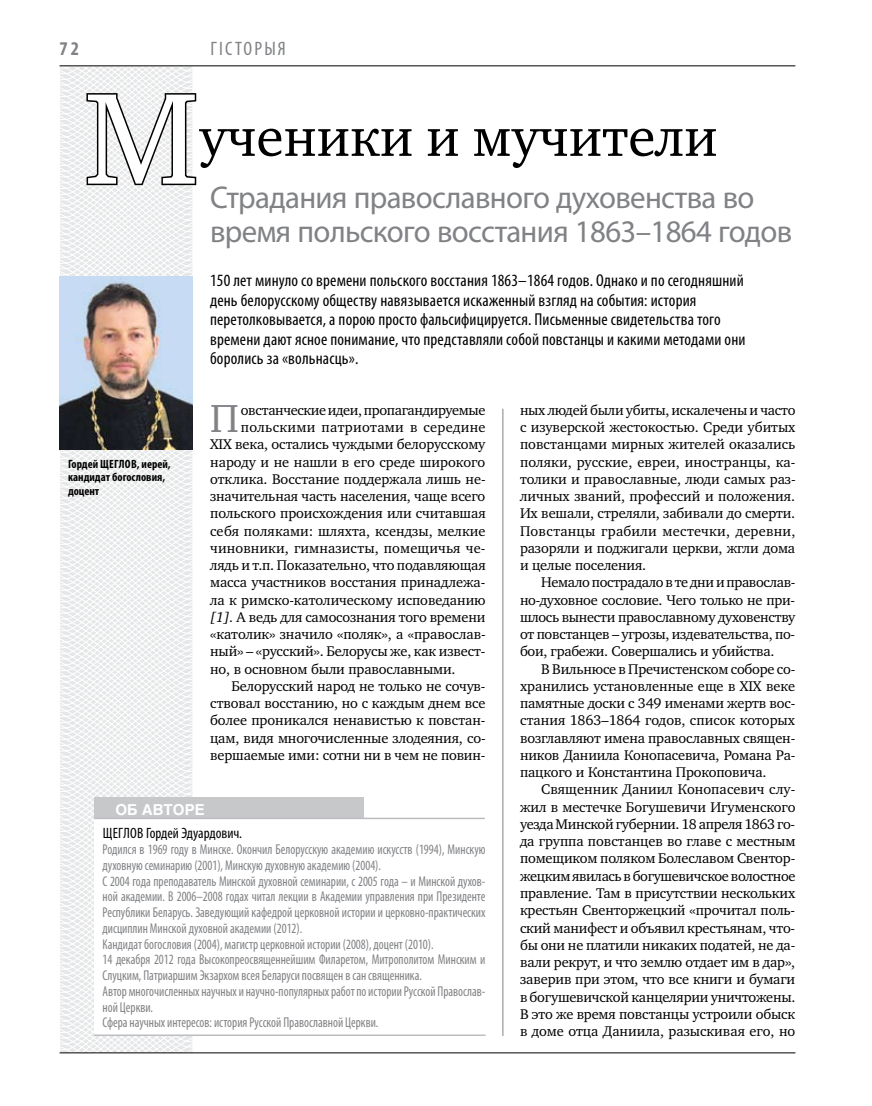
<style>
.page{position:relative;width:872px;height:1106px;background:#fff}
.page>*{position:absolute;margin:0;border:0;box-sizing:border-box;transform-origin:0 0}
.t1{font:132.6px "Charter C";color:#fff}
.t2{font:55.5px "Charter C";color:#000}
.t3{font:40.05px "Charter C";color:#808285}
.t4{font:31.5px/34.5px "Myriad Pro";letter-spacing:-.02em;color:#808285}
.t5{font:condensed 19.5px "Myriad Pro";color:#808285}
.t6{font:700 condensed 19.5px "Myriad Pro";color:#808285}
.t7{font:condensed 17.25px/19.5px "Myriad Pro";letter-spacing:.01em;color:#000}
.t8{font:condensed 15px "Myriad Pro";letter-spacing:-.005em;color:#000}
.t9{font:700 15px "Helios";color:#fff}
.t10{font:14.4px/17.2px "Charter C";letter-spacing:-.01em;color:#000;text-align:justify}
.t11{font:14.4px "Charter C";letter-spacing:.01em;color:#000}
.t12{font:14.4px "Charter C";letter-spacing:.02em;color:#000}
.t13{font:condensed 14.25px/15.8px "Myriad Pro";color:#808285;scale:.9 1}
.t14{font:700 condensed 12px/13.5px "Myriad Pro";color:#000}
.s1{font-style:italic}
</style>
<div class="page">
<svg style="left:59px;top:65px;width:192px;height:989px"></svg>
<hr style="left:60px;top:1052px;width:735px;height:1px;background:#000">
<hr style="left:60px;top:65px;width:735px;height:1px;background:#000">
<hr style="left:502px;top:409px;width:1px;height:627px;background:#808285">
<svg style="left:85px;top:84px;width:113px;height:103px"></svg>
<img style="left:60px;top:277px;width:133px;height:172px">
<div style="left:94px;top:797px;width:270px;height:23px;background:#c6c8ca"></div>
<div style="left:94px;top:818px;width:391px;height:218px;background:#fff"></div>
<hr style="left:94px;top:817px;width:391px;height:2px;background:#bcbdc0">
<hr style="left:94px;top:1034px;width:391px;height:2px;background:#bcbdc0">
<h3 class="t6" style="left:60px;top:37px;width:21px">72</h3>
<h3 class="t5" style="left:210px;top:37px;width:77px">гісторыя</h3>
<h1 class="t1" style="left:84px;top:65px;width:117px">М</h1>
<h2 class="t2" style="left:199px;top:106px;width:520px">ученики и мучители</h2>
<h3 class="t4" style="left:210px;top:179px;width:583px">Страдания православного духовенства во время польского восстания 1863–1864 годов</h3>
<p class="t7" style="left:210px;top:270px;width:537px">150 лет минуло со времени польского восстания 1863–1864 годов. Однако и по сегодняшний день белорусскому обществу навязывается искаженный взгляд на события: история перетолковывается, а порою просто фальсифицируется. Письменные свидетельства того времени дают ясное понимание, что представляли собой повстанцы и какими методами они боролись за «вольнасць».</p>
<p class="t10" style="left:520px;top:401px;width:277px">ных людей были убиты, искалечены и часто с изуверской жестокостью. Среди убитых повстанцами мирных жителей оказались поляки, русские, евреи, иностранцы, ка&shy;толики и православные, люди самых раз&shy;личных званий, профессий и положения.<br>Их вешали, стреляли, забивали до смерти.<br>Повстанцы грабили местечки, деревни, разоряли и поджигали церкви, жгли дома и целые поселения.</p>
<p class="t10" style="left:520px;top:574px;width:277px;text-indent:21px">Немало пострадало в те дни и православ&shy;но-духовное сословие. Чего только не при&shy;шлось вынести православному духовенству от повстанцев – угрозы, издевательства, по&shy;бои, грабежи. Совершались и убийства.</p>
<p class="t10" style="left:520px;top:660px;width:277px;text-indent:21px">В Вильнюсе в Пречистенском соборе со&shy;хранились установленные еще в XIX веке памятные доски с 349 именами жертв вос&shy;стания 1863–1864 годов, список которых возглавляют имена православных священ&shy;ников Даниила Конопасевича, Романа Ра&shy;пацкого и Константина Прокоповича.</p>
<p class="t10" style="left:520px;top:781px;width:277px;text-indent:21px">Священник Даниил Конопасевич слу&shy;жил в местечке Богушевичи Игуменского уезда Минской губернии. 18 апреля 1863 го&shy;да группа повстанцев во главе с местным помещиком поляком Болеславом Свентор&shy;жецким явилась в богушевичское волостное правление. Там в присутствии нескольких крестьян Свенторжецкий «прочитал поль&shy;ский манифест и объявил крестьянам, что&shy;бы они не платили никаких податей, не да&shy;вали рекрут, и что землю отдает им в дар», заверив при этом, что все книги и бумаги в богушевичской канцелярии уничтожены.<br>В это же время повстанцы устроили обыск в доме отца Даниила, разыскивая его, но</p>
<h3 class="t3" style="left:210px;top:396px;width:30px">П</h3>
<p class="t10" style="left:241px;top:401px;width:246px">овстанческие идеи, пропагандируемые</p>
<p class="t12" style="left:241px;top:419px;width:246px">польскими патриотами в середине</p>
<p class="t10" style="left:210px;top:436px;width:277px">XIX века, остались чуждыми белорусскому</p>
<p class="t10" style="left:210px;top:453px;width:277px">народу и не нашли в его среде широкого</p>
<p class="t10" style="left:210px;top:470px;width:277px">отклика. Восстание поддержала лишь не-</p>
<p class="t10" style="left:210px;top:487px;width:277px">значительная часть населения, чаще всего</p>
<p class="t10" style="left:210px;top:505px;width:277px">польского происхождения или считавшая</p>
<p class="t10" style="left:210px;top:522px;width:277px">себя поляками: шляхта, ксендзы, мелкие</p>
<p class="t11" style="left:210px;top:540px;width:277px">чиновники, гимназисты, помещичья че-</p>
<p class="t10" style="left:210px;top:556px;width:277px">лядь и т.п. Показательно, что подавляющая</p>
<p class="t10" style="left:210px;top:574px;width:277px">масса участников восстания принадлежа-</p>
<p class="t10" style="left:210px;top:591px;width:277px">ла к римско-католическому исповеданию</p>
<p class="t10" style="left:210px;top:608px;width:277px"><span class="s1">[1].</span> А ведь для самосознания того времени</p>
<p class="t10" style="left:210px;top:625px;width:277px">«католик» значило «поляк», а «православ-</p>
<p class="t10" style="left:210px;top:643px;width:277px">ный» – «русский». Белорусы же, как извест-</p>
<p class="t10" style="left:210px;top:660px;width:247px">но, в основном были православными.</p>
<p class="t10" style="left:231px;top:677px;width:255px">Белорусский народ не только не сочув-</p>
<p class="t10" style="left:210px;top:694px;width:277px">ствовал восстанию, но с каждым днем все</p>
<p class="t10" style="left:210px;top:712px;width:277px">более проникался ненавистью к повстан-</p>
<p class="t10" style="left:210px;top:729px;width:277px">цам, видя многочисленные злодеяния, со-</p>
<p class="t10" style="left:210px;top:746px;width:277px">вершаемые ими: сотни ни в чем не повин-</p>
<p class="t14" style="left:68px;top:457px;width:104px">Гордей Щеглов, иерей, кандидат богословия, доцент</p>
<p class="t9" style="left:115px;top:801px;width:91px">об авторе</p>
<p class="t8" style="left:103px;top:824px;width:141px">Щеглов Гордей Эдуардович.</p>
<p class="t13" style="left:103px;top:841px;width:427px">Родился в 1969 году в Минске. Окончил Белорусскую академию искусств (1994), Минскую духовную семинарию (2001), Минскую духовную академию (2004).<br>С 2004 года преподаватель Минской духовной семинарии, с 2005 года – и Минской духов&shy;ной академии. В 2006–2008 годах читал лекции в Академии управления при Президенте Республики Беларусь. Заведующий кафедрой церковной истории и церковно-практических дисциплин Минской духовной академии (2012).<br>Кандидат богословия (2004), магистр церковной истории (2008), доцент (2010).<br>14 декабря 2012 года Высокопреосвященнейшим Филаретом, Митрополитом Минским и Слуцким, Патриаршим Экзархом всея Беларуси посвящен в сан священника.<br>Автор многочисленных научных и научно-популярных работ по истории Русской Православ&shy;ной Церкви.<br>Сфера научных интересов: история Русской Православной Церкви.</p>
</div>
